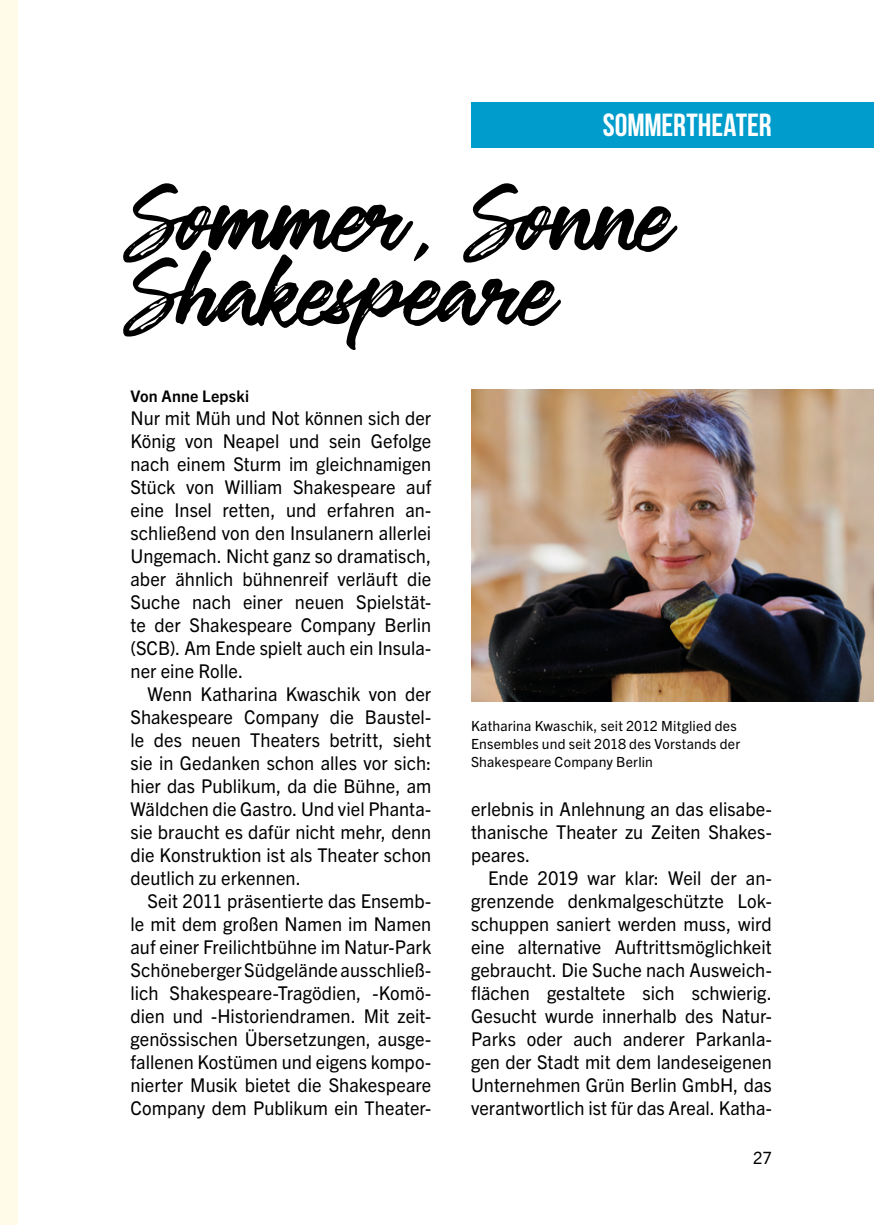
<style>
.page{position:relative;width:874px;height:1225px;background:#fff}
.page>*{position:absolute;margin:0;border:0;box-sizing:border-box;transform-origin:0 0}
.t1{font:92px/74px "Robusta";color:#000}
.t2{font:32px "Bebas Neue";letter-spacing:-.005em;color:#fff}
.t3{font:19px/23px "Trade Gothic Next LT Pro";letter-spacing:.005em;color:#000;text-align:justify;scale:.96 1}
.t4{font:17px "Trade Gothic Next LT Pro";color:#000}
.t5{font:700 16px "Trade Gothic Next LT Pro";letter-spacing:.015em;color:#000}
.t6{font:14px/18px "Trade Gothic Next LT Pro";letter-spacing:.015em;color:#000}
</style>
<div class="page">
<div style="left:0;top:0;width:17px;height:1225px;background:#fffbe8"></div>
<div style="left:471px;top:102px;width:402px;height:45px;background:#009dcc"></div>
<img style="left:471px;top:390px;width:402px;height:311px">
<h2 class="t2" style="left:602px;top:107px;width:170px">SOMMERTHEATER</h2>
<h1 class="t1" style="left:125px;top:189px;width:542px">Sommer, Sonne<br>Shakespeare</h1>
<p class="t5" style="left:130px;top:385px;width:120px">Von Anne Lepski</p>
<p class="t3" style="left:130px;top:405px;width:315px">Nur mit Müh und Not können sich der König von Neapel und sein Gefolge nach einem Sturm im gleichnamigen Stück von William Shakespeare auf eine Insel retten, und erfahren an&shy;schließend von den Insulanern allerlei Ungemach. Nicht ganz so dramatisch, aber ähnlich bühnenreif verläuft die Suche nach einer neuen Spielstät&shy;te der Shakespeare Company Berlin (SCB). Am Ende spielt auch ein Insula&shy;ner eine Rolle.</p>
<p class="t3" style="left:130px;top:681px;width:315px;text-indent:17px">Wenn Katharina Kwaschik von der Shakespeare Company die Baustel&shy;le des neuen Theaters betritt, sieht sie in Gedanken schon alles vor sich: hier das Publikum, da die Bühne, am Wäldchen die Gastro. Und viel Phanta&shy;sie braucht es dafür nicht mehr, denn die Konstruktion ist als Theater schon deutlich zu erkennen.</p>
<p class="t3" style="left:130px;top:888px;width:315px;text-indent:17px">Seit 2011 präsentierte das Ensemb&shy;le mit dem großen Namen im Namen auf einer Freilichtbühne im Natur-Park Schöneberger Südgelände ausschließ&shy;lich Shakespeare-Tragödien, -Komö&shy;dien und -Historiendramen. Mit zeit&shy;genössischen Übersetzungen, ausge&shy;fallenen Kostümen und eigens kompo&shy;nierter Musik bietet die Shakespeare Company dem Publikum ein Theater-</p>
<p class="t6" style="left:471px;top:715px;width:270px">Katharina Kwaschik, seit 2012 Mitglied des<br>Ensembles und seit 2018 des Vorstands der<br>Shakespeare Company Berlin</p>
<p class="t3" style="left:471px;top:796px;width:314px">erlebnis in Anlehnung an das elisabe&shy;thanische Theater zu Zeiten Shakes&shy;peares.</p>
<p class="t3" style="left:471px;top:865px;width:315px;text-indent:17px">Ende 2019 war klar: Weil der an&shy;grenzende denkmalgeschützte Lok&shy;schuppen saniert werden muss, wird eine alternative Auftrittsmöglichkeit gebraucht. Die Suche nach Ausweich&shy;flächen gestaltete sich schwierig.<br>Gesucht wurde innerhalb des Natur-Parks oder auch anderer Parkanla&shy;gen der Stadt mit dem landeseigenen Unternehmen Grün Berlin GmbH, das verantwortlich ist für das Areal. Katha-</p>
<p class="t4" style="left:752px;top:1146px;width:20px">27</p>
</div>
